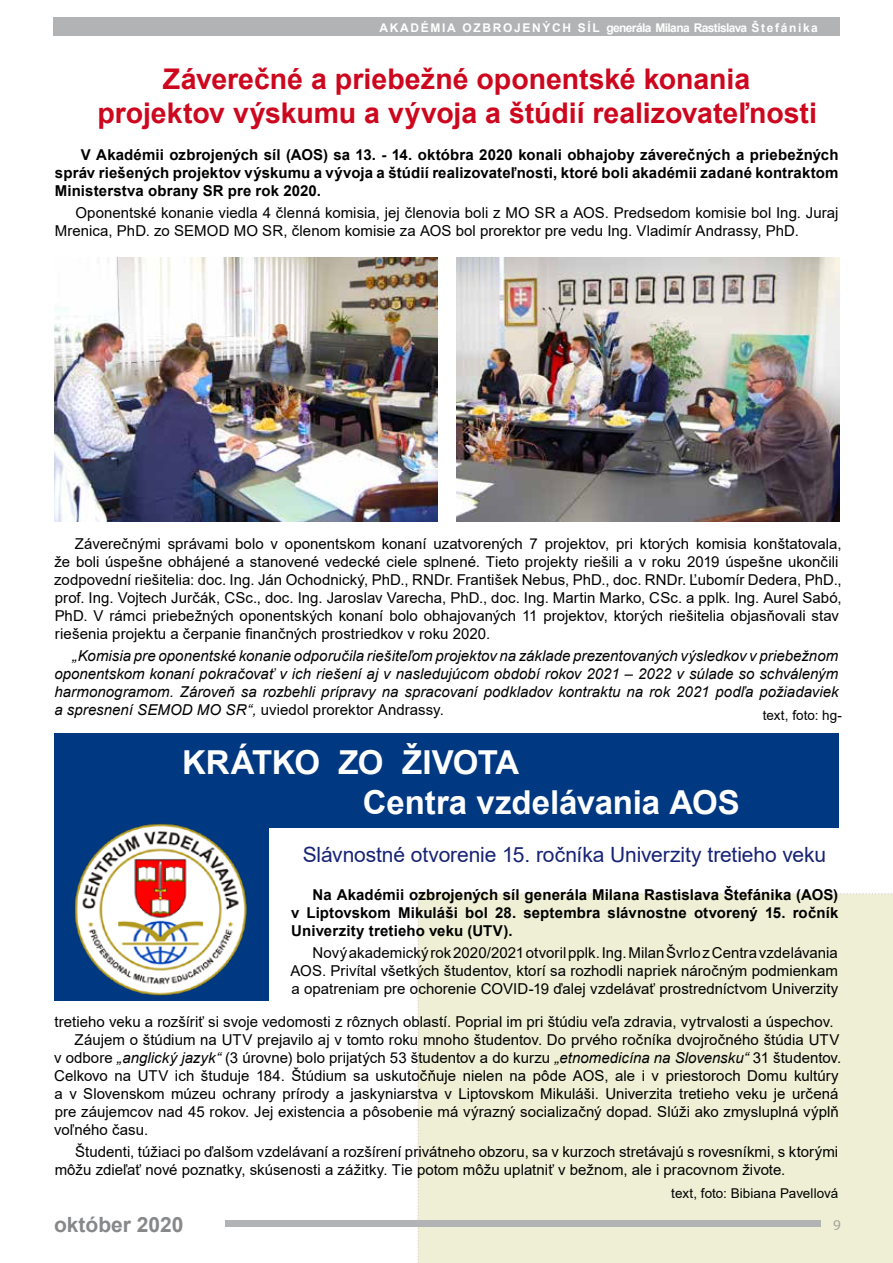
<style>
.page{position:relative;width:893px;height:1263px;background:#fff}
.page>*{position:absolute;margin:0;border:0;box-sizing:border-box;transform-origin:0 0}
.t1{font:700 33px/39.6px "Arial";letter-spacing:-.005em;color:#fff}
.t2{font:700 28.5px/34.2px "Arial";color:#cd071e;text-align:center}
.t3{font:21px "Arial";letter-spacing:-.005em;color:#162375}
.t4{font:700 21px "Arial";color:#87888a}
.t5{font:15px/18px "Arial";letter-spacing:.005em;color:#000}
.t6{font:700 15px/18px "Arial";letter-spacing:.01em;color:#000;text-align:justify}
.t7{font:italic 15px/18px "Arial";color:#000;text-align:justify}
.t8{font:15px "Myriad Pro";color:#58585a}
.t9{font:13.5px "Arial";letter-spacing:.005em;color:#000}
.t10{font:700 12px "Arial";letter-spacing:-.055em;color:#fff}
.s1{font-style:normal}
.s2{font-style:italic}
</style>
<div class="page">
<div style="left:417px;top:893px;width:476px;height:370px;background:#efefd6"></div>
<div style="left:225px;top:1221px;width:596px;height:6px;background:#b1b3b4"></div>
<div style="left:53px;top:18px;width:787px;height:18px;background:#b1b3b4"></div>
<img style="left:54px;top:257px;width:384px;height:265px">
<img style="left:456px;top:257px;width:384px;height:265px">
<div style="left:54px;top:825px;width:215px;height:176px;background:#003882"></div>
<div style="left:54px;top:733px;width:785px;height:95px;background:#003882"></div>
<img style="left:74px;top:823px;width:173px;height:173px">
<p class="t10" style="left:380px;top:20px;width:440px">A K A D É M I A O Z B R O J E N Ý C H S Í L generála Milana Rastislava Š t e f á n i k a</p>
<h2 class="t2" style="left:97px;top:62px;width:721px">Záverečné a priebežné oponentské konania projektov výskumu a vývoja a štúdií realizovateľnosti</h2>
<p class="t6" style="left:55px;top:146px;width:785px;text-indent:26px">V Akadémii ozbrojených síl (AOS) sa 13. - 14. októbra 2020 konali obhajoby záverečných a priebežných správ riešených projektov výskumu a vývoja a štúdií realizovateľnosti, ktoré boli akadémii zadané kontraktom Ministerstva obrany SR pre rok 2020.</p>
<p class="t5" style="left:55px;top:204px;width:785px;text-indent:21px">Oponentské konanie viedla 4 členná komisia, jej členovia boli z MO SR a AOS. Predsedom komisie bol Ing. Juraj<br>Mrenica, PhD. zo SEMOD MO SR, členom komisie za AOS bol prorektor pre vedu Ing. Vladimír Andrassy, PhD.</p>
<p class="t5" style="left:54px;top:535px;width:789px;text-indent:21px">Záverečnými správami bolo v oponentskom konaní uzatvorených 7 projektov, pri ktorých komisia konštatovala, že boli úspešne obhájené a stanovené vedecké ciele splnené. Tieto projekty riešili a v roku 2019 úspešne ukončili zodpovední riešitelia: doc. Ing. Ján Ochodnický, PhD., RNDr. František Nebus, PhD., doc. RNDr. Ľubomír Dedera, PhD., prof. Ing. Vojtech Jurčák, CSc., doc. Ing. Jaroslav Varecha, PhD., doc. Ing. Martin Marko, CSc. a pplk. Ing. Aurel Sabó, PhD. V rámci priebežných oponentských konaní bolo obhajovaných 11 projektov, ktorých riešitelia objasňovali stav riešenia projektu a čerpanie finančných prostriedkov v roku 2020.</p>
<p class="t7" style="left:54px;top:647px;width:786px;text-indent:18px">„Komisia pre oponentské konanie odporučila riešiteľom projektov na základe prezentovaných výsledkov v priebežnom oponentskom konaní pokračovať v ich riešení aj v nasledujúcom období rokov 2021 – 2022 v súlade so schváleným harmonogramom. Zároveň sa rozbehli prípravy na spracovaní podkladov kontraktu na rok 2021 podľa požiadaviek a spresnení SEMOD MO SR“, <span class="s1">uviedol prorektor Andrassy.</span></p>
<p class="t9" style="left:763px;top:706px;width:81px">text, foto: hg-</p>
<h1 class="t1" style="left:363px;top:743px;width:378px;text-indent:-181px">KRÁTKO ZO ŽIVOTA<br>Centra vzdelávania AOS</h1>
<h3 class="t3" style="left:303px;top:840px;width:525px">Slávnostné otvorenie 15. ročníka Univerzity tretieho veku</h3>
<p class="t6" style="left:291px;top:885px;width:549px;text-indent:22px">Na Akadémii ozbrojených síl generála Milana Rastislava Štefánika (AOS) v Liptovskom Mikuláši bol 28. septembra slávnostne otvorený 15. ročník Univerzity tretieho veku (UTV).</p>
<p class="t5" style="left:291px;top:943px;width:549px;text-align:justify;text-indent:22px">Nový akademický rok 2020/2021 otvoril pplk. Ing. Milan Švrlo z Centra vzdelávania AOS. Privítal všetkých študentov, ktorí sa rozhodli napriek náročným podmienkam a opatreniam pre ochorenie COVID-19 ďalej vzdelávať prostredníctvom Univerzity</p>
<p class="t5" style="left:55px;top:1013px;width:780px">tretieho veku a rozšíriť si svoje vedomosti z rôznych oblastí. Poprial im pri štúdiu veľa zdravia, vytrvalosti a úspechov.</p>
<p class="t5" style="left:75px;top:1031px;width:766px">Záujem o štúdium na UTV prejavilo aj v tomto roku mnoho študentov. Do prvého ročníka dvojročného štúdia UTV</p>
<p class="t5" style="left:54px;top:1049px;width:789px">v odbore <span class="s2">„anglický jazyk“</span> (3 úrovne) bolo prijatých 53 študentov a do kurzu <span class="s2">„etnomedicína na Slovensku“</span> 31 študentov.</p>
<p class="t5" style="left:54px;top:1067px;width:786px">Celkovo na UTV ich študuje 184. Štúdium sa uskutočňuje nielen na pôde AOS, ale i v priestoroch Domu kultúry</p>
<p class="t5" style="left:55px;top:1085px;width:785px">a v Slovenskom múzeu ochrany prírody a jaskyniarstva v Liptovskom Mikuláši. Univerzita tretieho veku je určená</p>
<p class="t5" style="left:55px;top:1103px;width:786px">pre záujemcov nad 45 rokov. Jej existencia a pôsobenie má výrazný socializačný dopad. Slúži ako zmysluplná výplň</p>
<p class="t5" style="left:54px;top:1121px;width:96px">voľného času.</p>
<p class="t5" style="left:55px;top:1143px;width:785px;text-indent:20px">Študenti, túžiaci po ďalšom vzdelávaní a rozšírení privátneho obzoru, sa v kurzoch stretávajú s rovesníkmi, s ktorými môžu zdieľať nové poznatky, skúsenosti a zážitky. Tie potom môžu uplatniť v bežnom, ale i pracovnom živote.</p>
<p class="t9" style="left:671px;top:1184px;width:169px">text, foto: Bibiana Pavellová</p>
<h3 class="t4" style="left:54px;top:1209px;width:131px">október 2020</h3>
<p class="t8" style="left:833px;top:1215px;width:9px">9</p>
</div>
